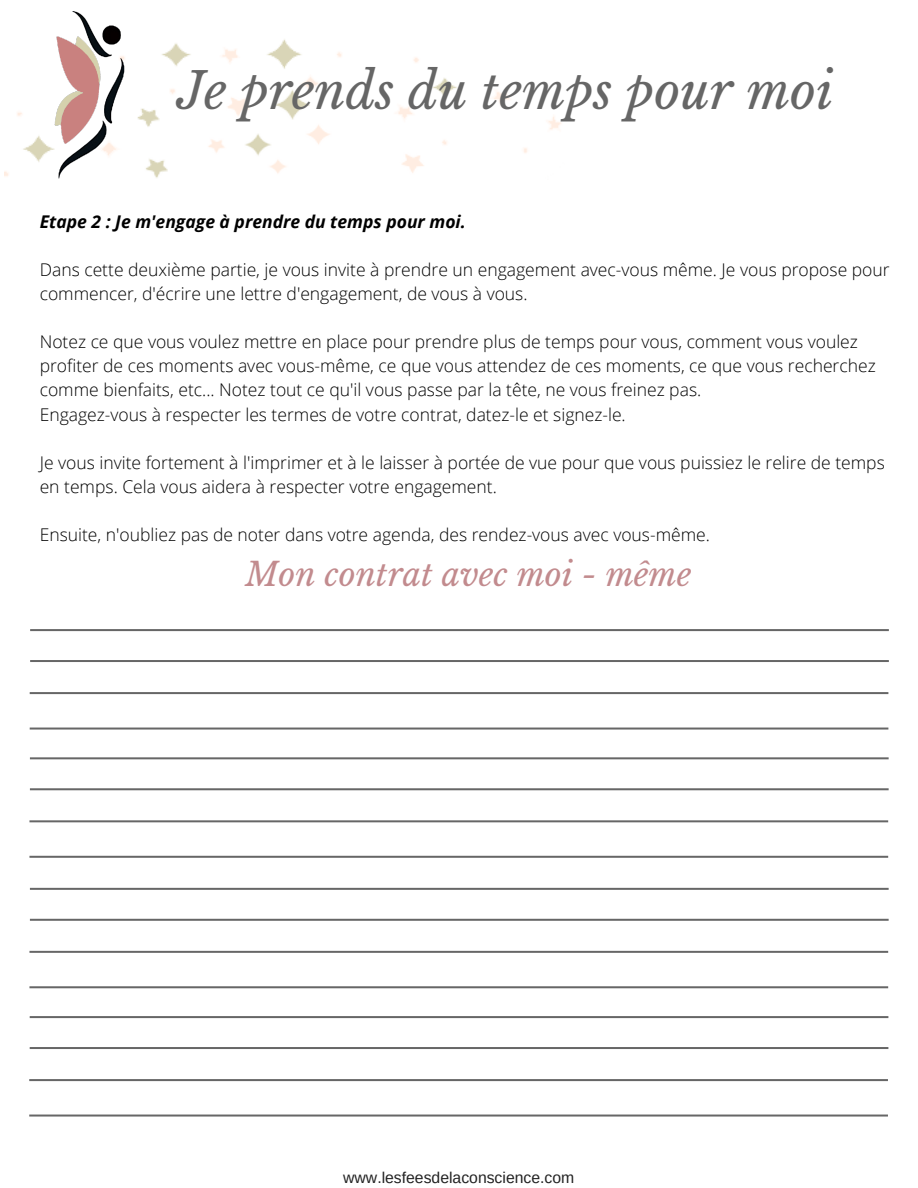
<style>
.page{position:relative;width:918px;height:1188px;background:#fff}
.page>*{position:absolute;margin:0;border:0;box-sizing:border-box;transform-origin:0 0}
.t1{font:italic 49.8px "Libre Baskerville";color:#666}
.t2{font:italic 32.25px "Libre Baskerville";color:#c28b8e}
.t3{font:300 17.55px/24.2px "Open Sans";color:#000}
.t4{font:italic 700 17.55px "Open Sans";color:#000}
.t5{font:15.75px "Arimo";color:#222}
</style>
<div class="page">
<img style="left:4px;top:39px;width:557px;height:137px">
<img style="left:18px;top:11px;width:142px;height:168px">
<svg style="left:30px;top:629px;width:859px;height:2px"></svg>
<hr style="left:30px;top:660px;width:859px;height:2px;background:#6a6a6a">
<hr style="left:30px;top:692px;width:858px;height:2px;background:#6c6c6c">
<svg style="left:30px;top:728px;width:858px;height:2px"></svg>
<svg style="left:30px;top:757px;width:859px;height:2px"></svg>
<svg style="left:30px;top:788px;width:859px;height:2px"></svg>
<svg style="left:29px;top:820px;width:859px;height:2px"></svg>
<svg style="left:29px;top:856px;width:859px;height:2px"></svg>
<svg style="left:30px;top:888px;width:859px;height:2px"></svg>
<svg style="left:30px;top:919px;width:859px;height:2px"></svg>
<svg style="left:29px;top:951px;width:859px;height:2px"></svg>
<svg style="left:29px;top:986px;width:859px;height:2px"></svg>
<hr style="left:30px;top:1016px;width:858px;height:2px;background:#6c6c6c">
<hr style="left:30px;top:1047px;width:858px;height:2px;background:#686868">
<svg style="left:29px;top:1079px;width:859px;height:2px"></svg>
<svg style="left:29px;top:1115px;width:859px;height:2px"></svg>
<h1 class="t1" style="left:177px;top:61px;width:658px">Je prends du temps pour moi</h1>
<p class="t4" style="left:40px;top:209px;width:428px">Etape 2 : Je m'engage à prendre du temps pour moi.</p>
<p class="t3" style="left:40px;top:257px;width:851px">Dans cette deuxième partie, je vous invite à prendre un engagement avec-vous même. Je vous propose pour commencer, d'écrire une lettre d'engagement, de vous à vous.</p>
<p class="t3" style="left:40px;top:329px;width:838px">Notez ce que vous voulez mettre en place pour prendre plus de temps pour vous, comment vous voulez profiter de ces moments avec vous-même, ce que vous attendez de ces moments, ce que vous recherchez comme bienfaits, etc... Notez tout ce qu'il vous passe par la tête, ne vous freinez pas.<br>Engagez-vous à respecter les termes de votre contrat, datez-le et signez-le.</p>
<p class="t3" style="left:40px;top:450px;width:847px">Je vous invite fortement à l'imprimer et à le laisser à portée de vue pour que vous puissiez le relire de temps en temps. Cela vous aidera à respecter votre engagement.</p>
<p class="t3" style="left:40px;top:522px;width:672px">Ensuite, n'oubliez pas de noter dans votre agenda, des rendez-vous avec vous-même.</p>
<h2 class="t2" style="left:246px;top:555px;width:447px">Mon contrat avec moi - même</h2>
<p class="t5" style="left:343px;top:1169px;width:233px">www.lesfeesdelaconscience.com</p>
</div>
